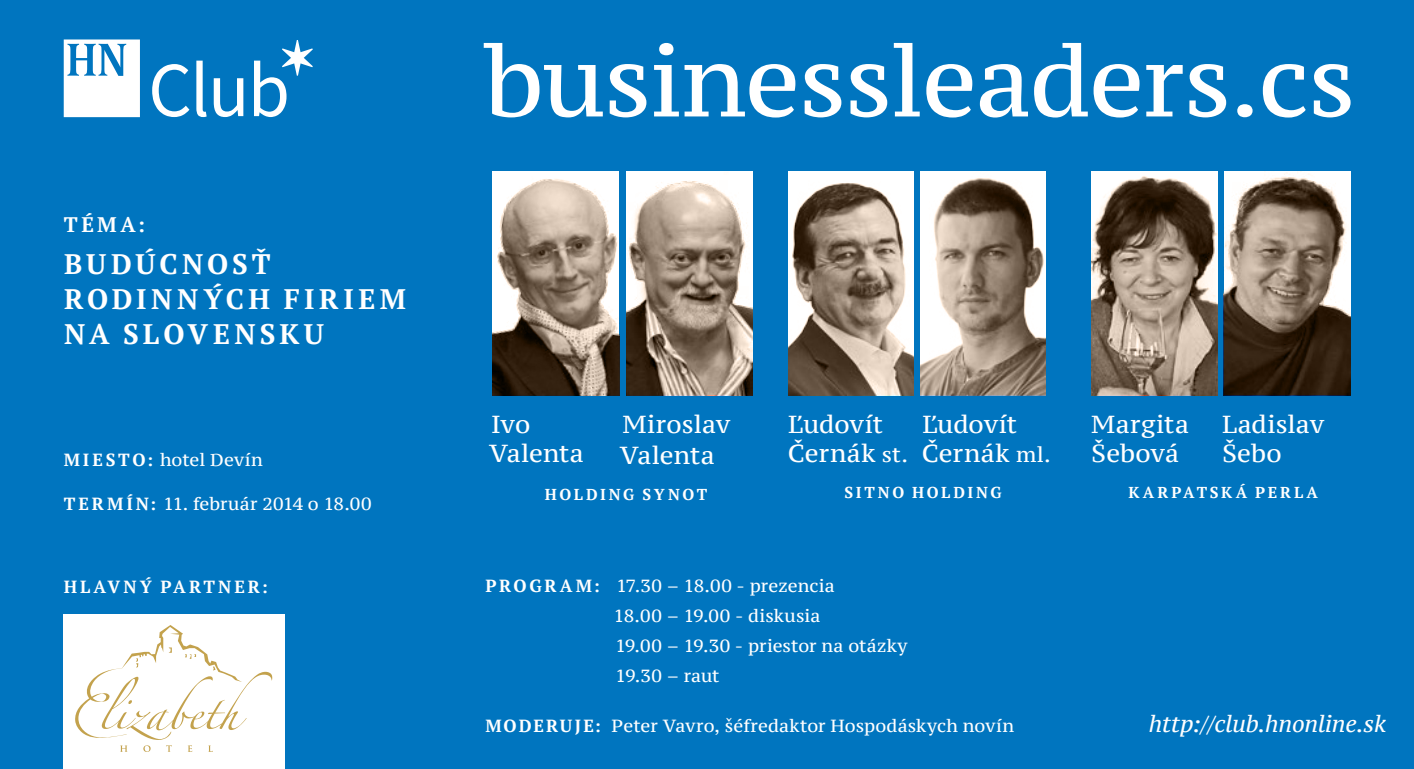
<style>
.page{position:relative;width:1414px;height:769px;background:#0075bf}
.page>*{position:absolute;margin:0;border:0;box-sizing:border-box;transform-origin:0 0}
.t1{font:98px "PT Serif Caption";letter-spacing:-.02em;color:#fff}
.t2{font:700 28.18px/35px "PT Serif";letter-spacing:.145em;color:#fff}
.t3{font:24.5px/29.4px "PT Serif Caption";letter-spacing:.005em;color:#fff}
.t4{font:italic 22.93px "PT Serif Caption";letter-spacing:-.01em;color:#fff}
.t5{font:700 21px "PT Serif";color:#fff}
.t6{font:17.5px/29.9px "PT Serif Caption";color:#fff}
.t7{font:700 17.5px "PT Serif";letter-spacing:.17em;color:#fff}
.t8{font:700 15.75px "PT Serif";letter-spacing:.17em;color:#fff}
.s1{font-family:"PT Serif";font-weight:700}
.s2{font-size:21px}
</style>
<div class="page">
<svg style="left:64px;top:39px;width:76px;height:78px;background:#d9eaf5"></svg>
<svg style="left:152px;top:64px;width:37px;height:53px"></svg>
<svg style="left:196px;top:61px;width:11px;height:56px"></svg>
<svg style="left:214px;top:78px;width:29px;height:39px"></svg>
<svg style="left:254px;top:40px;width:59px;height:77px"></svg>
<div style="left:63px;top:614px;width:221px;height:155px;background:#fff"></div>
<svg style="left:75px;top:625px;width:197px;height:127px"></svg>
<svg style="left:492px;top:172px;width:127px;height:223px;background:#a29486"></svg>
<svg style="left:626px;top:172px;width:127px;height:223px;background:#ab9c8e"></svg>
<svg style="left:789px;top:172px;width:125px;height:223px;background:#a5978a"></svg>
<svg style="left:921px;top:172px;width:125px;height:223px;background:#ac9f92"></svg>
<svg style="left:1091px;top:172px;width:127px;height:223px;background:#928273"></svg>
<svg style="left:1224px;top:172px;width:126px;height:223px;background:#7c6c5e"></svg>
<p class="t5" style="left:64px;top:211px;width:83px">TÉMA:</p>
<h2 class="t2" style="left:64px;top:246px;width:343px">BUDÚCNOSŤ<br>RODINNÝCH FIRIEM<br>NA SLOVENSKU</h2>
<p class="t6" style="left:64px;top:444px;width:201px"><span class="s1">M IESTO:</span> hotel Devín</p>
<p class="t7" style="left:64px;top:492px;width:16px">TERM</p>
<p class="t6" style="left:126px;top:488px;width:247px"><span class="s1">Í N:</span> 11. február 2014 o 18.00</p>
<p class="t7" style="left:64px;top:575px;width:205px">HLAVNÝ PARTNER:</p>
<h1 class="t1" style="left:484px;top:18px;width:873px">businessleaders.cs</h1>
<h3 class="t3" style="left:489px;top:409px;width:96px">Ivo<br>Valenta</h3>
<h3 class="t3" style="left:620px;top:408px;width:112px;line-height:31.5px">Miroslav<br>Valenta</h3>
<p class="t8" style="left:545px;top:484px;width:164px">HOLDING SYNOT</p>
<h3 class="t3" style="left:788px;top:409px;width:122px">Ľudovít<br>Černák <span class="s2">st.</span></h3>
<h3 class="t3" style="left:922px;top:409px;width:130px">Ľudovít<br>Černák <span class="s2">ml.</span></h3>
<p class="t8" style="left:844px;top:482px;width:159px">SITNO HOLDING</p>
<p class="t6" style="left:614px;top:570px;width:295px;text-indent:-129px"><span class="s1">PROGR A M:</span> 17.30 – 18.00 - prezencia<br>18.00 – 19.00 - diskusia<br>19.00 – 19.30 - priestor na otázky<br>19.30 – raut</p>
<p class="t6" style="left:485px;top:711px;width:530px"><span class="s1">MODERUJE:</span> Peter Vavro, šéfredaktor Hospodáskych novín</p>
<h3 class="t3" style="left:1091px;top:409px;width:99px">Margita<br>Šebová</h3>
<h3 class="t3" style="left:1222px;top:409px;width:103px">Ladislav<br>Šebo</h3>
<p class="t8" style="left:1128px;top:482px;width:191px">KARPATSKÁ PERLA</p>
<h3 class="t4" style="left:1149px;top:709px;width:239px">http://club.hnonline.sk</h3>
</div>
